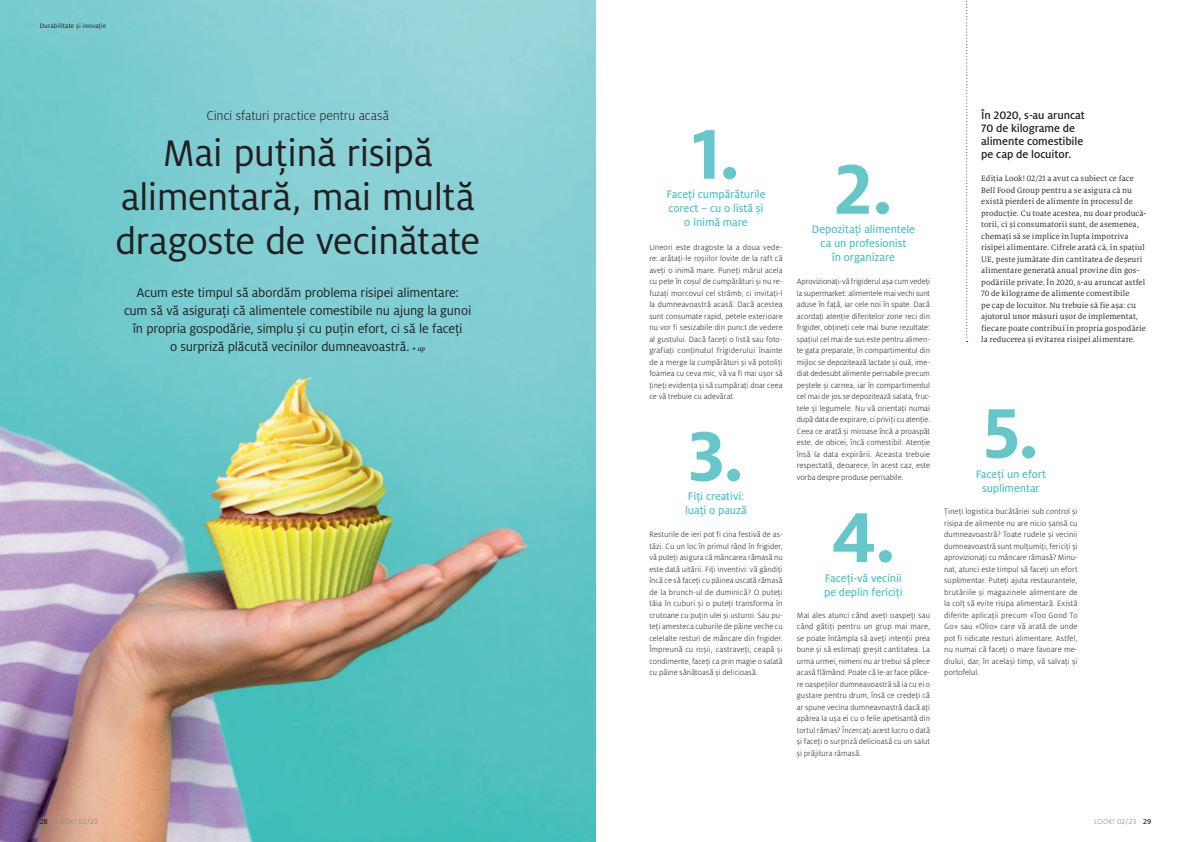
<style>
.page{position:relative;width:1191px;height:842px;background:#fff}
.page>*{position:absolute;margin:0;border:0;box-sizing:border-box;transform-origin:0 0}
.t1{font:700 78px "Milo Pro";color:#65c7c9}
.t2{font:41px/44px "Milo Pro";letter-spacing:-.015em;color:#231f20;text-align:center}
.t3{font:14px/18px "Milo Pro";letter-spacing:-.015em;color:#231f20;text-align:center}
.t4{font:300 14px "Milo Pro";letter-spacing:-.005em;color:#231f20}
.t5{font:12px/14px "Milo Pro Text";letter-spacing:-.005em;color:#3dc0c1;text-align:center}
.t6{font:500 12px/13px "Milo Pro";letter-spacing:-.005em;color:#231f20}
.t7{font:300 8.5px/11.5px "Milo Pro";letter-spacing:.01em;color:#231f20;text-align:justify}
.t8{font:8.5px/11.5px "Milo Serif Pro";letter-spacing:.01em;color:#231f20}
.t9{font:300 8px "Milo Pro";letter-spacing:.025em;color:#808285}
.t10{font:7px "Milo Pro";letter-spacing:.015em;color:#231f20}
.s1{font-family:"Milo Serif Pro";font-size:8.5px}
.s2{font-family:"Milo Serif Pro";font-weight:500;font-style:italic;font-size:7px}
.s3{font-weight:500;color:#231f20}
</style>
<div class="page">
<img style="left:0;top:0;width:595px;height:842px">
<svg style="left:966px;top:0;width:1px;height:342px"></svg>
<p class="t10" style="left:40px;top:22px;width:68px">Durabilitate și inovație</p>
<h3 class="t4" style="left:206px;top:108px;width:184px">Cinci sfaturi practice pentru acasă</h3>
<h2 class="t2" style="left:115px;top:132px;width:366px">Mai puțină risipă alimentară, mai multă dragoste de vecinătate</h2>
<h3 class="t3" style="left:124px;top:284px;width:349px">Acum este timpul să abordăm problema risipei alimentare: cum să vă asigurați că alimentele comestibile nu ajung la gunoi în propria gospodărie, simplu și cu puțin efort, ci să le faceți<br>o surpriză plăcută vecinilor dumneavoastră. <span class="s1">•</span> <span class="s2">ap</span></h3>
<h1 class="t1" style="left:692px;top:110px;width:50px">1.</h1>
<h3 class="t5" style="left:666px;top:188px;width:101px">Faceți cumpărăturile corect – cu o listă și o inimă mare</h3>
<p class="t7" style="left:649px;top:241px;width:135px">Uneori este dragoste la a doua vede&shy;re: arătați-le roșiilor lovite de la raft că aveți o inimă mare. Puneți mărul acela cu pete în coșul de cumpărături și nu re&shy;fuzați morcovul cel strâmb, ci invitați-l la dumneavoastră acasă. Dacă acestea sunt consumate rapid, petele exterioare nu vor fi sesizabile din punct de vedere al gustului. Dacă faceți o listă sau foto&shy;grafiați conținutul frigiderului înainte de a merge la cumpărături și vă potoliți foamea cu ceva mic, vă va fi mai ușor să țineți evidența și să cumpărați doar ceea ce vă trebuie cu adevărat.</p>
<h1 class="t1" style="left:688px;top:412px;width:57px">3.</h1>
<h3 class="t5" style="left:685px;top:490px;width:63px;text-align:left">Fiți creativi: luați o pauză</h3>
<p class="t7" style="left:649px;top:529px;width:135px">Resturile de ieri pot fi cina festivă de as&shy;tăzi. Cu un loc în primul rând în frigider, vă puteți asigura că mâncarea rămasă nu este dată uitării. Fiți inventivi: vă gândiți încă ce să faceți cu pâinea uscată rămasă de la brunch-ul de duminică? O puteți tăia în cuburi și o puteți transforma în crutoane cu puțin ulei și usturoi. Sau pu&shy;teți amesteca cuburile de pâine veche cu celelalte resturi de mâncare din frigider.<br>Împreună cu roșii, castraveți, ceapă și condimente, faceți ca prin magie o salată cu pâine sănătoasă și delicioasă.</p>
<h1 class="t1" style="left:834px;top:145px;width:60px">2.</h1>
<h3 class="t5" style="left:812px;top:223px;width:105px">Depozitați alimentele ca un profesionist<br>în organizare</h3>
<p class="t7" style="left:797px;top:276px;width:135px">Aprovizionați-vă frigiderul așa cum vedeți la supermarket: alimentele mai vechi sunt aduse în față, iar cele noi în spate. Dacă acordați atenție diferitelor zone reci din frigider, obțineți cele mai bune rezultate: spațiul cel mai de sus este pentru alimen&shy;te gata preparate, în compartimentul din mijloc se depozitează lactate și ouă, ime&shy;diat dedesubt alimente perisabile precum peștele și carnea, iar în compartimentul cel mai de jos se depozitează salata, fruc&shy;tele și legumele. Nu vă orientați numai după data de expirare, ci priviți cu atenție.<br>Ceea ce arată și miroase încă a proaspăt este, de obicei, încă comestibil. Atenție însă la data expirării. Aceasta trebuie respectată, deoarece, în acest caz, este vorba despre produse perisabile.</p>
<h1 class="t1" style="left:831px;top:493px;width:66px">4.</h1>
<h3 class="t5" style="left:824px;top:571px;width:80px;text-align:left">Faceți-vă vecinii pe deplin fericiți</h3>
<p class="t7" style="left:797px;top:609px;width:135px">Mai ales atunci când aveți oaspeți sau când gătiți pentru un grup mai mare, se poate întâmpla să aveți intenții prea bune și să estimați greșit cantitatea. La urma urmei, nimeni nu ar trebui să plece acasă flămând. Poate că le-ar face plăce&shy;re oaspeților dumneavoastră să ia cu ei o gustare pentru drum, însă ce credeți că ar spune vecina dumneavoastră dacă ați apărea la ușa ei cu o felie apetisantă din tortul rămas? Încercați acest lucru o dată și faceți o surpriză delicioasă cu un salut și prăjitura rămasă.</p>
<h3 class="t6" style="left:981px;top:109px;width:105px">În 2020, s-au aruncat<br>70 de kilograme de alimente comestibile pe cap de locuitor.</h3>
<p class="t8" style="left:981px;top:173px;width:167px">Ediția Look! 02/21 a avut ca subiect ce face Bell Food Group pentru a se asigura că nu există pierderi de alimente în procesul de producție. Cu toate acestea, nu doar producă&shy;torii, ci și consumatorii sunt, de asemenea, chemați să se implice în lupta împotriva risipei alimentare. Cifrele arată că, în spațiul UE, peste jumătate din cantitatea de deșeuri alimentare generată anual provine din gos&shy;podăriile private. În 2020, s-au aruncat astfel 70 de kilograme de alimente comestibile<br>pe cap de locuitor. Nu trebuie să fie așa: cu ajutorul unor măsuri ușor de implementat, fiecare poate contribui în propria gospodărie la reducerea și evitarea risipei alimentare.</p>
<h1 class="t1" style="left:983px;top:389px;width:58px">5.</h1>
<h3 class="t5" style="left:975px;top:467px;width:72px">Faceți un efort suplimentar</h3>
<p class="t7" style="left:944px;top:506px;width:135px">Țineți logistica bucătăriei sub control și risipa de alimente nu are nicio șansă cu dumneavoastră? Toate rudele și vecinii dumneavoastră sunt mulțumiți, fericiți și aprovizionați cu mâncare rămasă? Minu&shy;nat, atunci este timpul să faceți un efort suplimentar. Puteți ajuta restaurantele, brutăriile și magazinele alimentare de la colț să evite risipa alimentară. Există diferite aplicații precum «Too Good To Go» sau «Olio» care vă arată de unde pot fi ridicate resturi alimentare. Astfel, nu numai că faceți o mare favoare me&shy;diului, dar, în același timp, vă salvați și portofelul.</p>
<p class="t9" style="left:40px;top:817px;width:60px"><span class="s3">28</span> LOOK! 02/23</p>
<p class="t9" style="left:1094px;top:817px;width:59px">LOOK! 02/23 <span class="s3">29</span></p>
</div>
